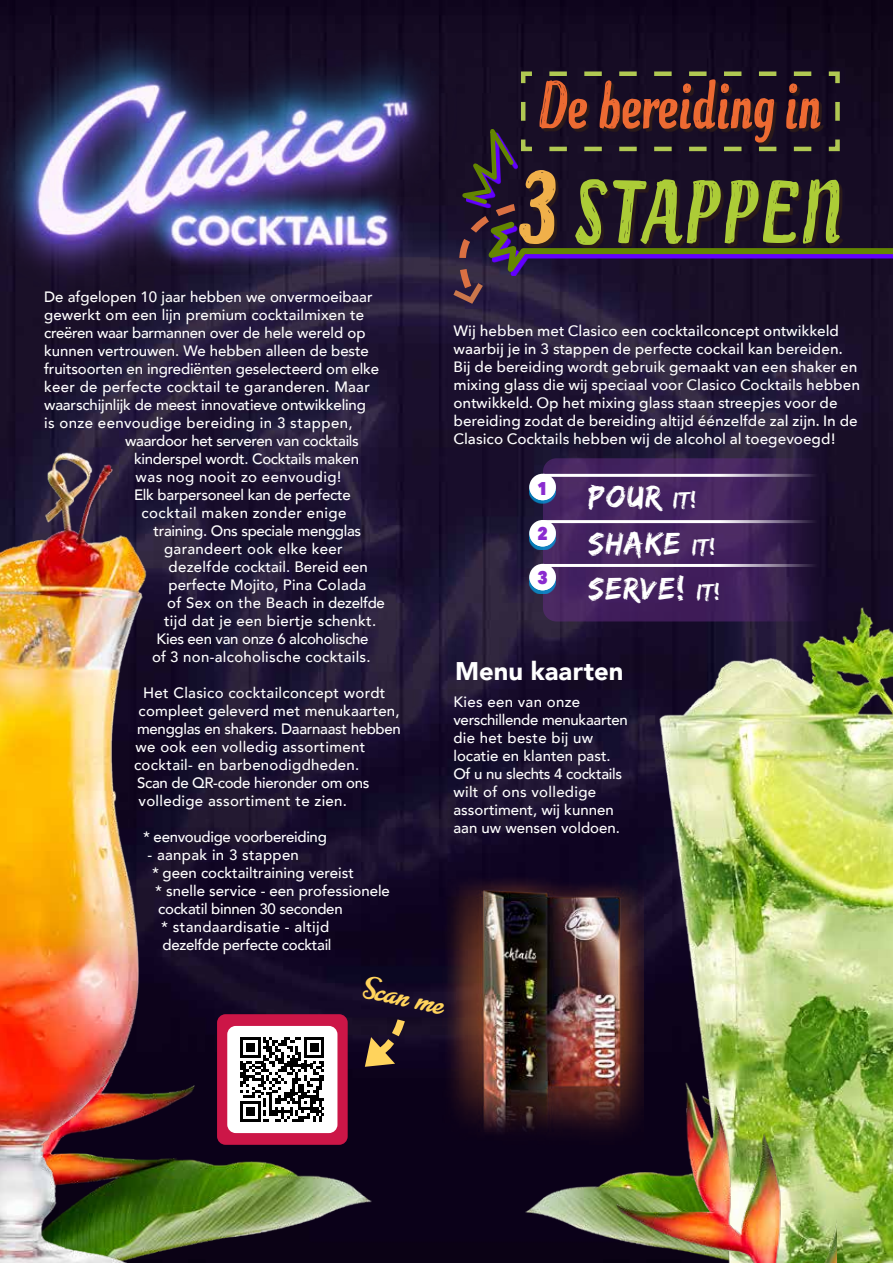
<style>
.page{position:relative;width:893px;height:1263px;background:#fff}
.page>*{position:absolute;margin:0;border:0;box-sizing:border-box;transform-origin:0 0}
.t1{font:94.5px "CF Paradise City";letter-spacing:.03em;color:#accc37}
.t2{font:70.5px "CF Paradise City";color:#ed6a32}
.t3{font:32.7px/46.2px "Edo SZ";letter-spacing:.04em;color:#fff}
.t4{font:900 25.5px "Avenir";letter-spacing:.005em;color:#fff}
.t5{font:700 25.5px "Advertising Script";color:#ffd35c}
.t6{font:800 18.45px "Avenir Next Condensed";color:#8a2bcf}
.t7{font:500 15px/18px "Avenir";color:#fff}
.t8{font:500 15px/18px "Avenir";letter-spacing:.02em;color:#fff}
.t9{font:500 15px/18px "Avenir Next";color:#fff}
.t10{font:500 15px "Avenir";letter-spacing:-.02em;color:#fff}
.t11{font:500 15px "Avenir";letter-spacing:.03em;color:#fff}
.s1{font-size:108px;color:#f0b04a}
.s2{font-size:22.5px}
</style>
<div class="page">
<img style="left:0;top:0;width:893px;height:1038px">
<img style="left:238px;top:920px;width:195px;height:343px">
<img style="left:0;top:312px;width:238px;height:951px">
<img style="left:0;top:19px;width:457px;height:293px">
<div style="left:217px;top:1014px;width:131px;height:131px;background:#cc1647;border-radius:9px"></div>
<div style="left:227px;top:1026px;width:110px;height:107px;background:#fff;border-radius:9px"></div>
<svg style="left:240px;top:1037px;width:84px;height:84px"></svg>
<svg style="left:365px;top:1013px;width:44px;height:54px"></svg>
<img style="left:616px;top:535px;width:277px;height:728px">
<svg style="left:543px;top:458px;width:289px;height:163px;background:#3e2157"></svg>
<div style="left:529px;top:477px;width:27px;height:26px;background:#009fe3;opacity:.75"></div>
<div style="left:529px;top:523px;width:27px;height:27px;background:#009fe3;opacity:.75"></div>
<div style="left:529px;top:567px;width:27px;height:27px;background:#009fe3;opacity:.75"></div>
<svg style="left:546px;top:474px;width:326px;height:3px"></svg>
<svg style="left:546px;top:520px;width:326px;height:3px"></svg>
<svg style="left:546px;top:564px;width:326px;height:3px"></svg>
<div style="left:529px;top:520px;width:27px;height:26px;background:#fff;border-radius:50%"></div>
<div style="left:529px;top:564px;width:27px;height:26px;background:#fff;border-radius:50%"></div>
<div style="left:529px;top:474px;width:27px;height:26px;background:#fff;border-radius:50%"></div>
<img style="left:378px;top:1038px;width:459px;height:225px">
<svg style="left:442px;top:69px;width:451px;height:238px;background:#22172a"></svg>
<img style="left:442px;top:873px;width:202px;height:272px">
<h2 class="t2" style="left:538px;top:74px;width:284px">De bereiding in</h2>
<h1 class="t1" style="left:518px;top:171px;width:325px"><span class="s1">3</span>STAPPEN</h1>
<p class="t7" style="left:44px;top:287px;width:330px">De afgelopen 10 jaar hebben we onvermoeibaar</p>
<p class="t7" style="left:44px;top:305px;width:322px">gewerkt om een lijn premium cocktailmixen te</p>
<p class="t10" style="left:44px;top:319px;width:323px">creëren waar barmannen over de hele wereld op</p>
<p class="t7" style="left:44px;top:341px;width:326px">kunnen vertrouwen. We hebben alleen de beste</p>
<p class="t7" style="left:44px;top:359px;width:337px">fruitsoorten en ingrediënten geselecteerd om elke</p>
<p class="t8" style="left:44px;top:377px;width:327px">keer de perfecte cocktail te garanderen. Maar</p>
<p class="t7" style="left:44px;top:395px;width:323px">waarschijnlijk de meest innovatieve ontwikkeling</p>
<p class="t11" style="left:44px;top:409px;width:310px">is onze eenvoudige bereiding in 3 stappen,</p>
<p class="t10" style="left:125px;top:427px;width:235px">waardoor het serveren van cocktails</p>
<p class="t10" style="left:134px;top:445px;width:226px">kinderspel wordt. Cocktails maken</p>
<p class="t11" style="left:136px;top:463px;width:207px">was nog nooit zo eenvoudig!</p>
<p class="t10" style="left:134px;top:481px;width:218px">Elk barpersoneel kan de perfecte</p>
<p class="t11" style="left:142px;top:499px;width:206px">cocktail maken zonder enige</p>
<p class="t10" style="left:154px;top:517px;width:209px">training. Ons speciale mengglas</p>
<p class="t8" style="left:164px;top:539px;width:180px">garandeert ook elke keer</p>
<p class="t7" style="left:169px;top:557px;width:201px">dezelfde cocktail. Bereid een</p>
<p class="t7" style="left:169px;top:575px;width:199px">perfecte Mojito, Pina Colada</p>
<p class="t8" style="left:167px;top:593px;width:219px">of Sex on the Beach in dezelfde</p>
<p class="t8" style="left:164px;top:611px;width:214px">tijd dat je een biertje schenkt.</p>
<p class="t10" style="left:157px;top:625px;width:213px">Kies een van onze 6 alcoholische</p>
<p class="t8" style="left:152px;top:647px;width:220px">of 3 non-alcoholische cocktails.</p>
<p class="t8" style="left:134px;top:683px;width:268px;text-indent:9px">Het Clasico cocktailconcept wordt compleet geleverd met menukaarten, mengglas en shakers. Daarnaast hebben we ook een volledig assortiment cocktail- en barbenodigdheden.<br>Scan de QR-code hieronder om ons volledige assortiment te zien.</p>
<p class="t10" style="left:143px;top:823px;width:185px">* eenvoudige voorbereiding</p>
<p class="t8" style="left:148px;top:845px;width:153px">- aanpak in 3 stappen</p>
<p class="t7" style="left:152px;top:863px;width:203px">* geen cocktailtraining vereist</p>
<p class="t7" style="left:155px;top:881px;width:236px">* snelle service - een professionele</p>
<p class="t10" style="left:158px;top:895px;width:186px">cockatil binnen 30 seconden</p>
<p class="t8" style="left:161px;top:917px;width:170px">* standaardisatie - altijd</p>
<p class="t10" style="left:163px;top:931px;width:170px">dezelfde perfecte cocktail</p>
<h3 class="t5" style="left:370px;top:975px;width:80px;rotate:12deg">Scan me</h3>
<p class="t9" style="left:453px;top:321px;width:408px">Wij hebben met Clasico een cocktailconcept ontwikkeld waarbij je in 3 stappen de perfecte cockail kan bereiden.<br>Bij de bereiding wordt gebruik gemaakt van een shaker en mixing glass die wij speciaal voor Clasico Cocktails hebben ontwikkeld. Op het mixing glass staan streepjes voor de bereiding zodat de bereiding altijd éénzelfde zal zijn. In de Clasico Cocktails hebben wij de alcohol al toegevoegd!</p>
<p class="t6" style="left:537px;top:477px;width:12px">1</p>
<p class="t6" style="left:537px;top:522px;width:12px">2</p>
<p class="t6" style="left:537px;top:566px;width:12px">3</p>
<h3 class="t3" style="left:588px;top:472px;width:133px">Pour <span class="s2">it!<br></span>Shake <span class="s2">it!<br></span>Serve! <span class="s2">it!</span></h3>
<h3 class="t4" style="left:455px;top:650px;width:170px">Menu kaarten</h3>
<p class="t7" style="left:453px;top:692px;width:176px">Kies een van onze verschillende menukaarten die het beste bij uw locatie en klanten past.<br>Of u nu slechts 4 cocktails wilt of ons volledige assortiment, wij kunnen aan uw wensen voldoen.</p>
</div>
